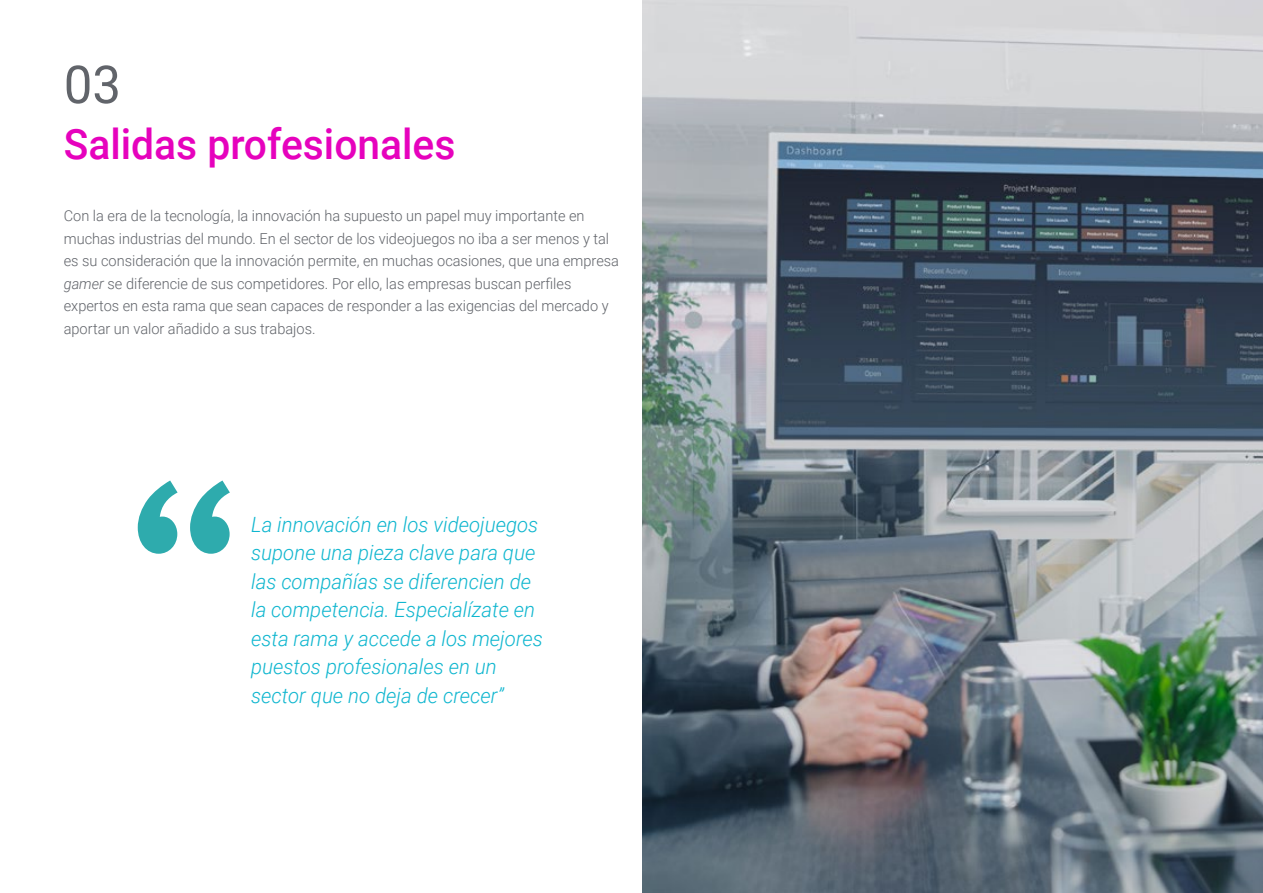
<style>
.page{position:relative;width:1263px;height:893px;background:#fff}
.page>*{position:absolute;margin:0;border:0;box-sizing:border-box;transform-origin:0 0}
.t1{font:52.5px "Roboto";color:#61646a}
.t2{font:500 42px "Roboto";color:#e602bd}
.t3{font:italic 300 21px/28.5px "Roboto";color:#0fb6cf}
.t4{font:300 15px/22.5px "Roboto";color:#61646a}
.s1{font-style:italic}
</style>
<div class="page">
<img style="left:642px;top:0;width:621px;height:893px">
<svg style="left:138px;top:480px;width:92px;height:74px"></svg>
<h1 class="t1" style="left:64px;top:48px;width:59px">03</h1>
<h2 class="t2" style="left:64px;top:115px;width:393px">Salidas profesionales</h2>
<p class="t4" style="left:64px;top:204px;width:557px">Con la era de la tecnología, la innovación ha supuesto un papel muy importante en muchas industrias del mundo. En el sector de los videojuegos no iba a ser menos y tal es su consideración que la innovación permite, en muchas ocasiones, que una empresa <span class="s1">gamer</span> se diferencie de sus competidores. Por ello, las empresas buscan perfiles expertos en esta rama que sean capaces de responder a las exigencias del mercado y aportar un valor añadido a sus trabajos.</p>
<h3 class="t3" style="left:251px;top:509px;width:293px">La innovación en los videojuegos supone una pieza clave para que las compañías se diferencien de la competencia. Especialízate en esta rama y accede a los mejores puestos profesionales en un sector que no deja de crecer”</h3>
</div>
